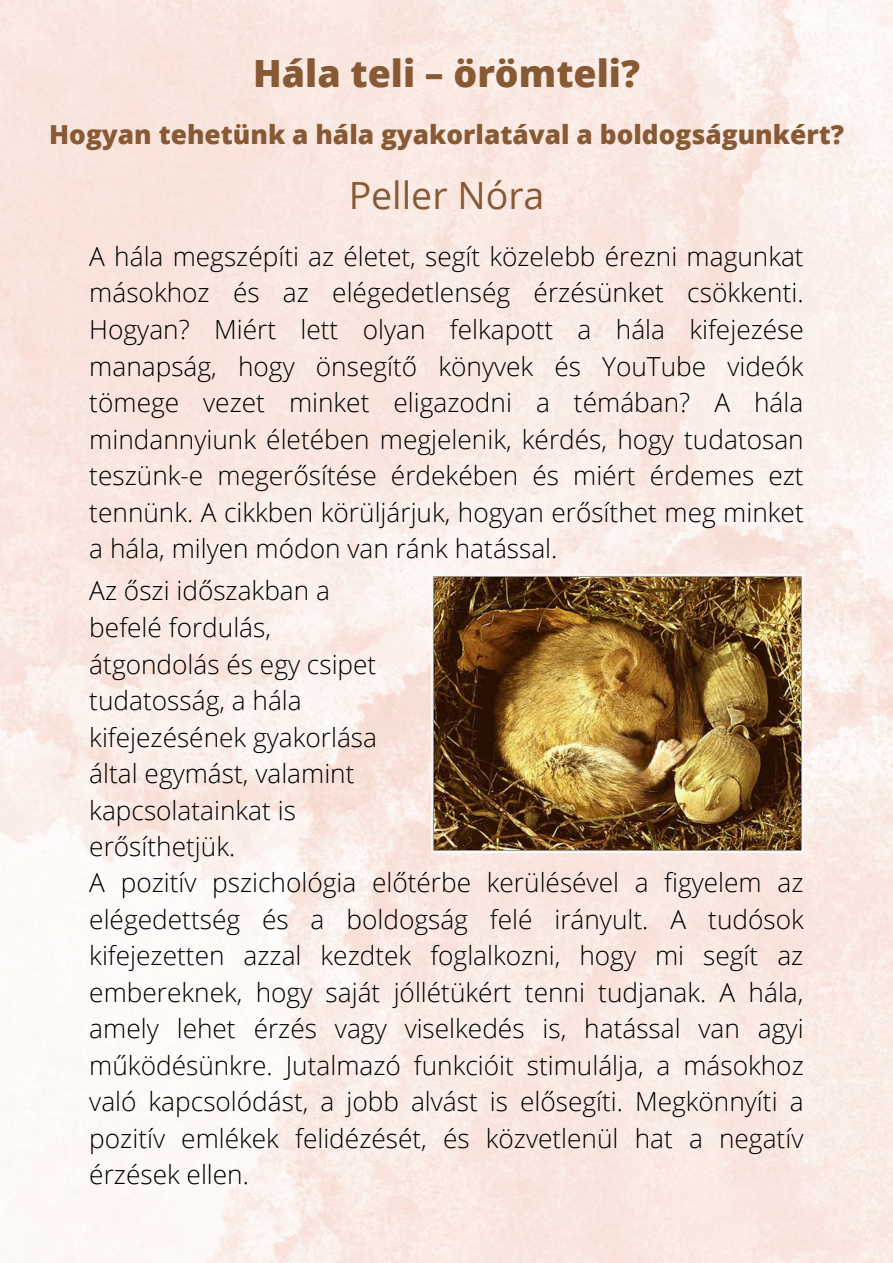
<style>
.page{position:relative;width:893px;height:1263px;background:#fff}
.page>*{position:absolute;margin:0;border:0;box-sizing:border-box;transform-origin:0 0}
.t1{font:800 37.5px "Open Sans";color:#875a35}
.t2{font:37.5px "Open Sans";color:#875a35}
.t3{font:300 26.25px/36.6px "Open Sans";color:#000;text-align:justify}
.t4{font:800 26.25px "Open Sans";color:#875a35}
</style>
<div class="page">
<img style="left:431px;top:575px;width:372px;height:278px">
<h1 class="t1" style="left:253px;top:45px;width:388px">Hála teli – örömteli?</h1>
<p class="t4" style="left:49px;top:114px;width:796px">Hogyan tehetünk a hála gyakorlatával a boldogságunkért?</p>
<h1 class="t2" style="left:349px;top:170px;width:197px">Peller Nóra</h1>
<p class="t3" style="left:89px;top:237px;width:716px">A hála megszépíti az életet, segít közelebb érezni magunkat másokhoz és az elégedetlenség érzésünket csökkenti.<br>Hogyan? Miért lett olyan felkapott a hála kifejezése manapság, hogy önsegítő könyvek és YouTube videók tömege vezet minket eligazodni a témában? A hála mindannyiunk életében megjelenik, kérdés, hogy tudatosan teszünk-e megerősítése érdekében és miért érdemes ezt tennünk. A cikkben körüljárjuk, hogyan erősíthet meg minket a hála, milyen módon van ránk hatással.</p>
<p class="t3" style="left:89px;top:572px;width:289px;text-align:left">Az őszi időszakban a befelé fordulás, átgondolás és egy csipet tudatosság, a hála kifejezésének gyakorlása által egymást, valamint kapcsolatainkat is erősíthetjük.</p>
<p class="t3" style="left:89px;top:863px;width:716px">A pozitív pszichológia előtérbe kerülésével a figyelem az elégedettség és a boldogság felé irányult. A tudósok kifejezetten azzal kezdtek foglalkozni, hogy mi segít az embereknek, hogy saját jóllétükért tenni tudjanak. A hála, amely lehet érzés vagy viselkedés is, hatással van agyi működésünkre. Jutalmazó funkcióit stimulálja, a másokhoz való kapcsolódást, a jobb alvást is elősegíti. Megkönnyíti a pozitív emlékek felidézését, és közvetlenül hat a negatív érzések ellen.</p>
</div>
